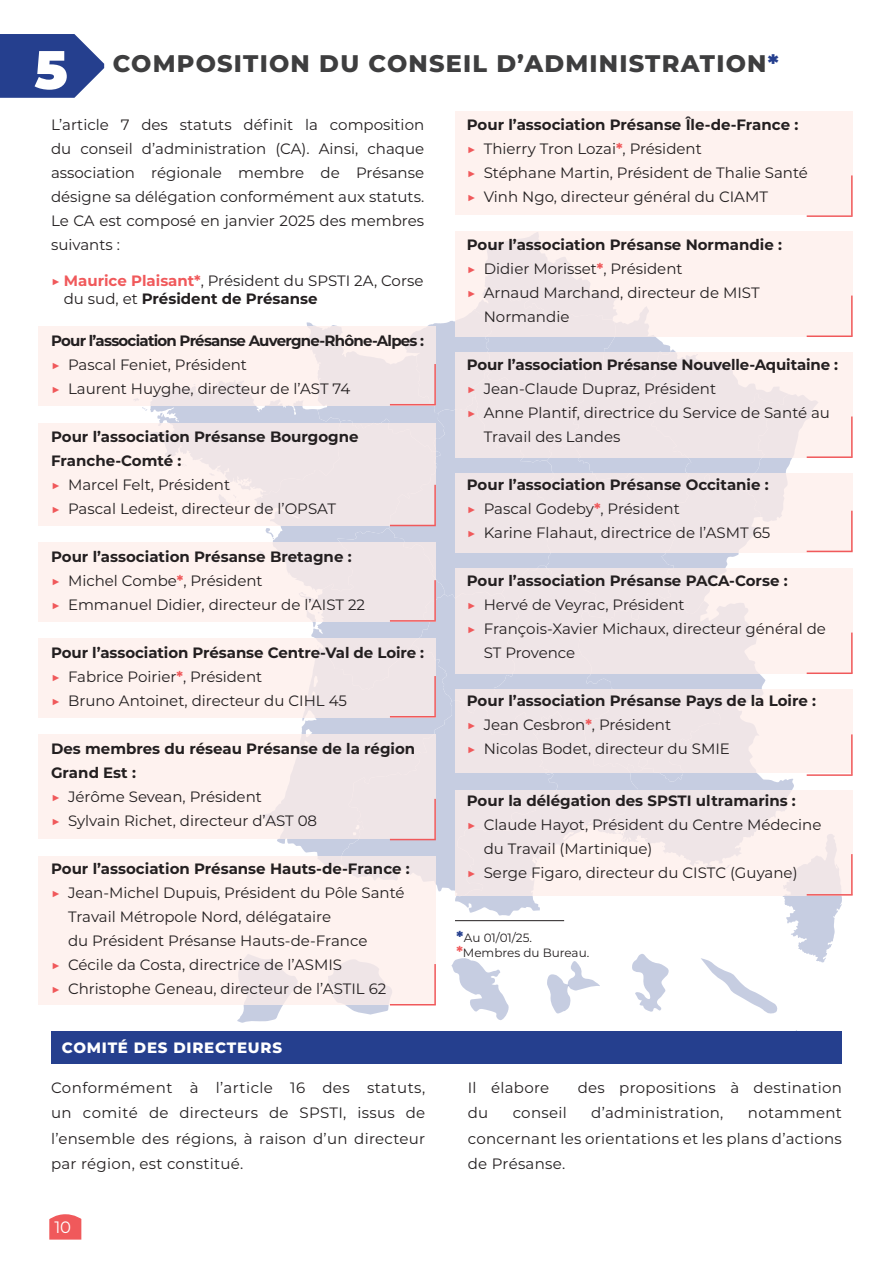
<style>
.page{position:relative;width:893px;height:1263px;background:#fff}
.page>*{position:absolute;margin:0;border:0;box-sizing:border-box;transform-origin:0 0}
.t1{font:900 54px "Montserrat";color:#fff}
.t2{font:800 24px "Montserrat";letter-spacing:.05em;color:#3e3e3f}
.t3{font:16.5px "Montserrat";color:#fff}
.t4{font:15px/24px "Montserrat";color:#231f20}
.t5{font:700 15px/24px "Montserrat";color:#231f20}
.t6{font:15px "Montserrat";letter-spacing:.02em;color:#231f20}
.t7{font:700 15px "Montserrat";letter-spacing:-.05em;color:#231f20}
.t8{font:800 15px "Montserrat";letter-spacing:.05em;color:#fff}
.t9{font:12px "Montserrat";color:#231f20}
.s1{color:#253f8e}
.s2{color:#f0595b}
.s3{font-weight:700;color:#f0595b}
.s4{font-weight:700}
.s5{font-weight:800;font-size:15px;color:#253f8e}
.s6{font-weight:700;font-size:15px;color:#f0595b}
</style>
<div class="page">
<svg style="left:49px;top:1214px;width:32px;height:25px"></svg>
<svg style="left:133px;top:321px;width:709px;height:702px"></svg>
<svg style="left:0;top:34px;width:104px;height:64px;background:#42589d"></svg>
<div style="left:455px;top:790px;width:398px;height:105px;background:linear-gradient(to right,#f1e6e8,#fbefed)"></div>
<div style="left:455px;top:690px;width:398px;height:83px;background:linear-gradient(to right,#eae1e5,#fbf0ee)"></div>
<div style="left:455px;top:568px;width:398px;height:106px;background:linear-gradient(to right,#eae1e4,#fdf1ee)"></div>
<div style="left:455px;top:473px;width:398px;height:79px;background:linear-gradient(to right,#ebe1e5,#f9eeed)"></div>
<div style="left:455px;top:353px;width:398px;height:105px;background:linear-gradient(to right,#ebe2e5,#f8edec)"></div>
<div style="left:455px;top:232px;width:398px;height:105px;background:linear-gradient(to right,#f3e8e9,#fff5f1)"></div>
<div style="left:455px;top:111px;width:398px;height:104px;background:#feeeea"></div>
<div style="left:38px;top:856px;width:398px;height:149px;background:#feeeea"></div>
<div style="left:38px;top:734px;width:398px;height:104px;background:linear-gradient(to right,#fff6f2,#eee4e6)"></div>
<div style="left:38px;top:542px;width:398px;height:80px;background:linear-gradient(to right,#fff6f2,#efe5e7)"></div>
<div style="left:38px;top:638px;width:398px;height:79px;background:linear-gradient(to right,#fff6f2,#f0e6e7)"></div>
<div style="left:38px;top:423px;width:398px;height:103px;background:linear-gradient(to right,#fff4f0,#ebe2e5)"></div>
<div style="left:38px;top:326px;width:398px;height:79px;background:linear-gradient(to right,#fff4f0,#f3e8e9)"></div>
<hr style="left:390px;top:404px;width:46px;height:1px;background:#f0595b">
<hr style="left:434px;top:364px;width:2px;height:40px;background:#f0595b">
<hr style="left:390px;top:525px;width:46px;height:1px;background:#f0595b">
<hr style="left:434px;top:485px;width:2px;height:40px;background:#f0595b">
<div style="left:51px;top:1031px;width:791px;height:33px;background:#253f8e"></div>
<hr style="left:390px;top:716px;width:46px;height:1px;background:#f0595b">
<hr style="left:434px;top:676px;width:2px;height:40px;background:#f0595b">
<hr style="left:390px;top:620px;width:46px;height:2px;background:#f0595b">
<hr style="left:434px;top:580px;width:2px;height:40px;background:#f0595b">
<hr style="left:390px;top:839px;width:46px;height:1px;background:#f0595b">
<hr style="left:434px;top:799px;width:2px;height:40px;background:#f0595b">
<hr style="left:390px;top:1004px;width:46px;height:1px;background:#f0595b">
<hr style="left:434px;top:964px;width:2px;height:40px;background:#f0595b">
<hr style="left:807px;top:215px;width:46px;height:2px;background:#f0595b">
<hr style="left:851px;top:175px;width:2px;height:41px;background:#f0595b">
<hr style="left:807px;top:335px;width:46px;height:2px;background:#f0595b">
<hr style="left:851px;top:296px;width:2px;height:40px;background:#f0595b">
<hr style="left:807px;top:456px;width:46px;height:2px;background:#f0595b">
<hr style="left:851px;top:416px;width:2px;height:41px;background:#f0595b">
<hr style="left:807px;top:551px;width:46px;height:1px;background:#f0595b">
<hr style="left:851px;top:511px;width:2px;height:40px;background:#f0595b">
<hr style="left:807px;top:894px;width:46px;height:1px;background:#f0595b">
<hr style="left:851px;top:854px;width:2px;height:40px;background:#f0595b">
<hr style="left:807px;top:672px;width:46px;height:2px;background:#f0595b">
<hr style="left:851px;top:632px;width:2px;height:41px;background:#f0595b">
<hr style="left:807px;top:774px;width:46px;height:2px;background:#f0595b">
<hr style="left:851px;top:734px;width:2px;height:41px;background:#f0595b">
<hr style="left:455px;top:920px;width:109px;height:1px;background:#231f20">
<p class="t1" style="left:34px;top:29px;width:35px">5</p>
<p class="t2" style="left:113px;top:46px;width:667px">COMPOSITION DU CONSEIL D’ADMINISTRATION<span class="s1">*</span></p>
<p class="t4" style="left:51px;top:112px;width:375px;text-align:justify">L’article 7 des statuts définit la composition du conseil d’administration (CA). Ainsi, chaque association régionale membre de Présanse désigne sa délégation conformément aux statuts.</p>
<p class="t4" style="left:51px;top:208px;width:375px">Le CA est composé en janvier 2025 des membres suivants :</p>
<p class="t4" style="left:64px;top:271px;width:361px;line-height:18px;text-indent:-13px"><span class="s2">▶</span> <span class="s3">Maurice Plaisant*</span>, Président du SPSTI 2A, Corse du sud, et <span class="s4">Président de Présanse</span></p>
<p class="t7" style="left:51px;top:330px;width:375px">Pour l’association Présanse Auvergne-Rhône-Alpes :</p>
<p class="t4" style="left:51px;top:352px;width:198px"><span class="s2">▶</span> Pascal Feniet, Président</p>
<p class="t4" style="left:51px;top:376px;width:301px"><span class="s2">▶</span> Laurent Huyghe, directeur de l’AST 74</p>
<p class="t5" style="left:51px;top:424px;width:309px">Pour l’association Présanse Bourgogne<br>Franche-Comté :</p>
<p class="t4" style="left:51px;top:472px;width:181px"><span class="s2">▶</span> Marcel Felt, Président</p>
<p class="t4" style="left:51px;top:496px;width:287px"><span class="s2">▶</span> Pascal Ledeist, directeur de l’OPSAT</p>
<p class="t5" style="left:51px;top:544px;width:302px">Pour l’association Présanse Bretagne :</p>
<p class="t4" style="left:51px;top:568px;width:213px"><span class="s2">▶</span> Michel Combe<span class="s3">*</span>, Président</p>
<p class="t4" style="left:51px;top:592px;width:316px"><span class="s2">▶</span> Emmanuel Didier, directeur de l’AIST 22</p>
<p class="t5" style="left:51px;top:640px;width:375px">Pour l’association Présanse Centre-Val de Loire :</p>
<p class="t4" style="left:51px;top:664px;width:213px"><span class="s2">▶</span> Fabrice Poirier<span class="s3">*</span>, Président</p>
<p class="t4" style="left:51px;top:688px;width:298px"><span class="s2">▶</span> Bruno Antoinet, directeur du CIHL 45</p>
<p class="t5" style="left:51px;top:736px;width:366px">Des membres du réseau Présanse de la région<br>Grand Est :</p>
<p class="t4" style="left:51px;top:784px;width:212px"><span class="s2">▶</span> Jérôme Sevean, Président</p>
<p class="t4" style="left:51px;top:808px;width:268px"><span class="s2">▶</span> Sylvain Richet, directeur d’AST 08</p>
<p class="t5" style="left:51px;top:856px;width:360px">Pour l’association Présanse Hauts-de-France :</p>
<p class="t4" style="left:68px;top:880px;width:338px;text-indent:-17px"><span class="s2">▶</span> Jean-Michel Dupuis, Président du Pôle Santé<br>Travail Métropole Nord, délégataire<br>du Président Présanse Hauts-de-France</p>
<p class="t4" style="left:51px;top:952px;width:293px"><span class="s2">▶</span> Cécile da Costa, directrice de l’ASMIS</p>
<p class="t4" style="left:51px;top:976px;width:337px"><span class="s2">▶</span> Christophe Geneau, directeur de l’ASTIL 62</p>
<p class="t8" style="left:62px;top:1037px;width:222px">COMITÉ DES DIRECTEURS</p>
<p class="t5" style="left:467px;top:112px;width:333px">Pour l’association Présanse Île-de-France :</p>
<p class="t4" style="left:467px;top:136px;width:237px"><span class="s2">▶</span> Thierry Tron Lozai<span class="s3">*</span>, Président</p>
<p class="t4" style="left:467px;top:160px;width:343px"><span class="s2">▶</span> Stéphane Martin, Président de Thalie Santé</p>
<p class="t4" style="left:467px;top:184px;width:303px"><span class="s2">▶</span> Vinh Ngo, directeur général du CIAMT</p>
<p class="t5" style="left:467px;top:232px;width:317px">Pour l’association Présanse Normandie :</p>
<p class="t4" style="left:467px;top:256px;width:217px"><span class="s2">▶</span> Didier Morisset<span class="s3">*</span>, Président</p>
<p class="t4" style="left:484px;top:280px;width:277px;text-indent:-17px"><span class="s2">▶</span> Arnaud Marchand, directeur de MIST<br>Normandie</p>
<p class="t5" style="left:467px;top:352px;width:373px">Pour l’association Présanse Nouvelle-Aquitaine :</p>
<p class="t4" style="left:467px;top:376px;width:251px"><span class="s2">▶</span> Jean-Claude Dupraz, Président</p>
<p class="t4" style="left:484px;top:400px;width:348px;text-indent:-17px"><span class="s2">▶</span> Anne Plantif, directrice du Service de Santé au<br>Travail des Landes</p>
<p class="t5" style="left:467px;top:472px;width:304px">Pour l’association Présanse Occitanie :</p>
<p class="t4" style="left:467px;top:496px;width:215px"><span class="s2">▶</span> Pascal Godeby<span class="s3">*</span>, Président</p>
<p class="t4" style="left:467px;top:520px;width:305px"><span class="s2">▶</span> Karine Flahaut, directrice de l’ASMT 65</p>
<p class="t5" style="left:467px;top:568px;width:322px">Pour l’association Présanse PACA-Corse :</p>
<p class="t4" style="left:467px;top:592px;width:220px"><span class="s2">▶</span> Hervé de Veyrac, Président</p>
<p class="t4" style="left:484px;top:616px;width:344px;text-indent:-17px"><span class="s2">▶</span> François-Xavier Michaux, directeur général de<br>ST Provence</p>
<p class="t5" style="left:467px;top:688px;width:351px">Pour l’association Présanse Pays de la Loire :</p>
<p class="t4" style="left:467px;top:712px;width:206px"><span class="s2">▶</span> Jean Cesbron<span class="s3">*</span>, Président</p>
<p class="t4" style="left:467px;top:736px;width:265px"><span class="s2">▶</span> Nicolas Bodet, directeur du SMIE</p>
<p class="t5" style="left:467px;top:788px;width:331px">Pour la délégation des SPSTI ultramarins :</p>
<p class="t4" style="left:484px;top:812px;width:339px;text-indent:-17px"><span class="s2">▶</span> Claude Hayot, Président du Centre Médecine du Travail (Martinique)</p>
<p class="t4" style="left:467px;top:860px;width:332px"><span class="s2">▶</span> Serge Figaro, directeur du CISTC (Guyane)</p>
<p class="t9" style="left:456px;top:929px;width:77px"><span class="s5">*</span>Au 01/01/25.</p>
<p class="t9" style="left:456px;top:944px;width:134px"><span class="s6">*</span>Membres du Bureau.</p>
<p class="t4" style="left:51px;top:1074px;width:376px;line-height:25.5px;text-align:justify">Conformément à l’article 16 des statuts, un comité de directeurs de SPSTI, issus de l’ensemble des régions, à raison d’un directeur par région, est constitué.</p>
<p class="t6" style="left:468px;top:1077px;width:83px">Il élabore</p>
<p class="t6" style="left:578px;top:1077px;width:266px">des propositions à destination</p>
<p class="t4" style="left:468px;top:1100px;width:22px">du</p>
<p class="t6" style="left:513px;top:1102px;width:56px">conseil</p>
<p class="t6" style="left:591px;top:1102px;width:134px">d’administration,</p>
<p class="t4" style="left:468px;top:1099px;width:376px;line-height:25.5px;text-align:justify;text-indent:280px">notamment concernant les orientations et les plans d’actions de Présanse.</p>
<p class="t3" style="left:54px;top:1216px;width:18px">10</p>
</div>
